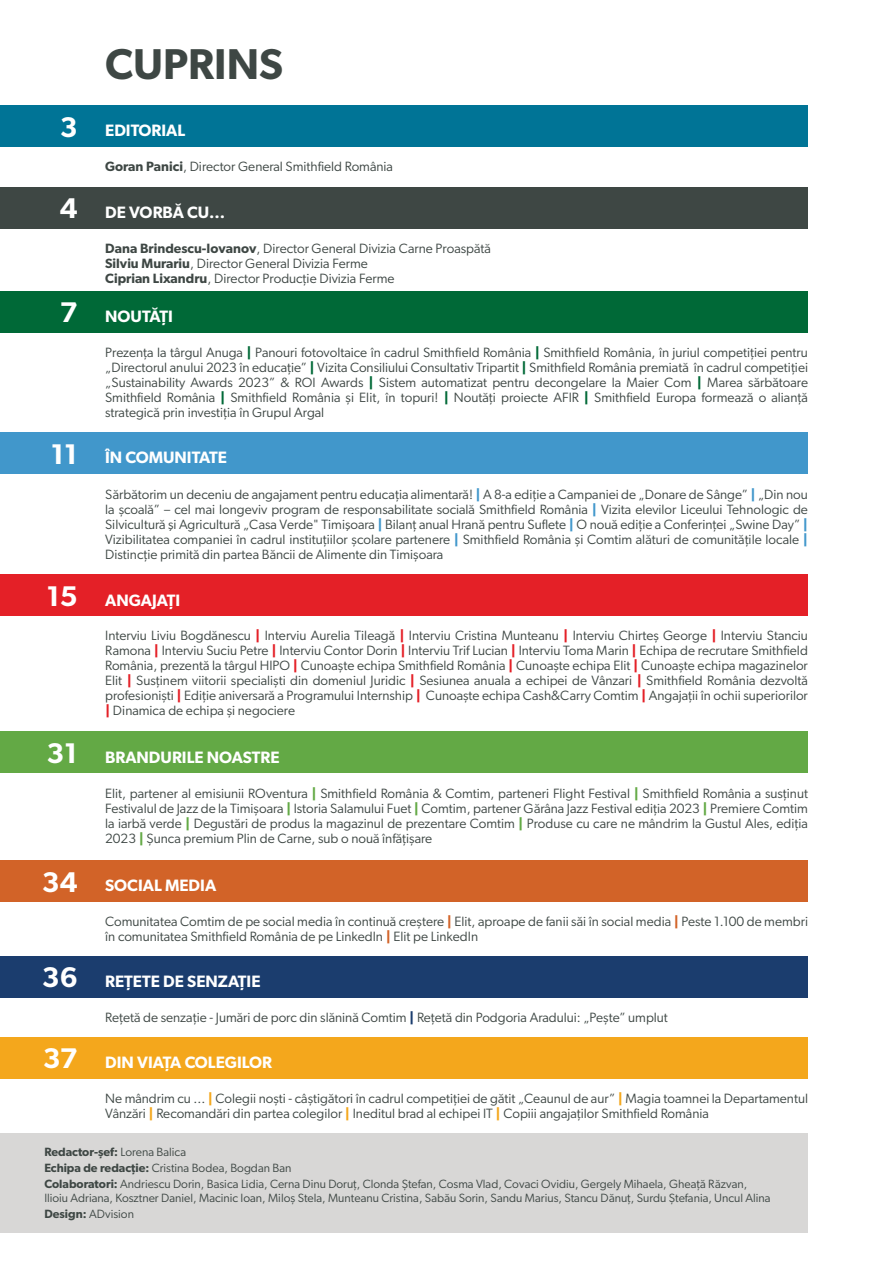
<style>
.page{position:relative;width:893px;height:1263px;background:#fff}
.page>*{position:absolute;margin:0;border:0;box-sizing:border-box;transform-origin:0 0}
.t1{font:600 43.2px "Gibson";color:#3e4744}
.t2{font:600 16.5px "Gibson";color:#fff}
.t3{font:13.5px/15px "Gibson";color:#3e4744;text-align:justify}
.t4{font:12px/15.9px "Gibson";color:#3e4744}
.s1{font-size:28.5px}
.s2{font-weight:600}
.s3{font-weight:700;color:#006937}
.s4{font-weight:700;color:#4197cb}
.s5{font-weight:700;color:#e42027}
.s6{font-weight:700;color:#63a945}
.s7{font-weight:700;color:#d26328}
.s8{font-weight:700;color:#1b3d6e}
.s9{font-weight:700;color:#f4a71c}
</style>
<div class="page">
<div style="left:0;top:105px;width:808px;height:42px;background:#007496"></div>
<div style="left:0;top:187px;width:808px;height:42px;background:#3e4744"></div>
<div style="left:0;top:291px;width:808px;height:42px;background:#006937"></div>
<div style="left:0;top:433px;width:808px;height:41px;background:#4197cb"></div>
<div style="left:0;top:575px;width:808px;height:41px;background:#e42027"></div>
<div style="left:0;top:732px;width:808px;height:41px;background:#63a945"></div>
<div style="left:0;top:860px;width:808px;height:42px;background:#d26328"></div>
<div style="left:0;top:956px;width:808px;height:42px;background:#1b3d6e"></div>
<div style="left:0;top:1037px;width:808px;height:41px;background:#f4a71c"></div>
<div style="left:0;top:1133px;width:808px;height:99px;background:#d8d7d6"></div>
<h1 class="t1" style="left:105px;top:38px;width:179px">CUPRINS</h1>
<p class="t2" style="left:60px;top:121px;width:127px"><span class="s1">3</span> EDITORIAL</p>
<p class="t3" style="left:105px;top:158px;width:289px"><span class="s2">Goran Panici</span>, Director General Smithfield România</p>
<p class="t2" style="left:60px;top:203px;width:167px"><span class="s1">4</span> DE VORBĂ CU...</p>
<p class="t3" style="left:105px;top:241px;width:387px;text-align:left"><span class="s2">Dana Brindescu-Iovanov</span>, Director General Divizia Carne Proaspătă<br><span class="s2">Silviu Murariu</span>, Director General Divizia Ferme<br><span class="s2">Ciprian Lixandru</span>, Director Producție Divizia Ferme</p>
<p class="t2" style="left:60px;top:307px;width:115px"><span class="s1">7</span> NOUTĂȚI</p>
<p class="t3" style="left:105px;top:345px;width:704px">Prezența la târgul Anuga <span class="s3">|</span> Panouri fotovoltaice în cadrul Smithfield România <span class="s3">|</span> Smithfield România, în juriul competiției pentru „Directorul anului 2023 în educație” <span class="s3">|</span> Vizita Consiliului Consultativ Tripartit <span class="s3">|</span> Smithfield România premiată în cadrul competiției „Sustainability Awards 2023” &amp; ROI Awards <span class="s3">|</span> Sistem automatizat pentru decongelare la Maier Com <span class="s3">|</span> Marea sărbătoare Smithfield România <span class="s3">|</span> Smithfield România și Elit, în topuri! <span class="s3">|</span> Noutăți proiecte AFIR <span class="s3">|</span> Smithfield Europa formează o alianță strategică prin investiția în Grupul Argal</p>
<p class="t2" style="left:51px;top:448px;width:178px"><span class="s1">11</span> ÎN COMUNITATE</p>
<p class="t3" style="left:105px;top:486px;width:704px">Sărbătorim un deceniu de angajament pentru educația alimentară! <span class="s4">|</span> A 8-a ediție a Campaniei de „Donare de Sânge” <span class="s4">|</span> „Din nou la școală” – cel mai longeviv program de responsabilitate socială Smithfield România <span class="s4">|</span> Vizita elevilor Liceului Tehnologic de Silvicultură şi Agricultură „Casa Verde" Timişoara <span class="s4">|</span> Bilanț anual Hrană pentru Suflete <span class="s4">|</span> O nouă ediție a Conferinței „Swine Day” <span class="s4">| </span>Vizibilitatea companiei în cadrul instituțiilor școlare partenere <span class="s4">|</span> Smithfield România și Comtim alături de comunitățile locale <span class="s4">| </span>Distincție primită din partea Băncii de Alimente din Timișoara</p>
<p class="t2" style="left:46px;top:590px;width:135px"><span class="s1">15</span> ANGAJAȚI</p>
<p class="t3" style="left:105px;top:628px;width:704px">Interviu Liviu Bogdănescu <span class="s5">|</span> Interviu Aurelia Tileagă <span class="s5">|</span> Interviu Cristina Munteanu <span class="s5">|</span> Interviu Chirteș George <span class="s5">|</span> Interviu Stanciu Ramona <span class="s5">|</span> Interviu Suciu Petre <span class="s5">|</span> Interviu Contor Dorin <span class="s5">|</span> Interviu Trif Lucian <span class="s5">|</span> Interviu Toma Marin <span class="s5">|</span> Echipa de recrutare Smithfield România, prezentă la târgul HIPO <span class="s5">|</span> Cunoaște echipa Smithfield România <span class="s5">|</span> Cunoaște echipa Elit <span class="s5">|</span> Cunoaște echipa magazinelor Elit <span class="s5">|</span> Susținem viitorii specialiști din domeniul Juridic <span class="s5">|</span> Sesiunea anuala a echipei de Vânzari <span class="s5">|</span> Smithfield România dezvoltă profesioniști <span class="s5">|</span> Ediție aniversară a Programului Internship <span class="s5">|</span> Cunoaște echipa Cash&amp;Carry Comtim <span class="s5">|</span> Angajații în ochii superiorilor <span class="s5">|</span> Dinamica de echipa și negociere</p>
<p class="t2" style="left:46px;top:747px;width:235px"><span class="s1">31</span> BRANDURILE NOASTRE</p>
<p class="t3" style="left:105px;top:786px;width:704px">Elit, partener al emisiunii ROventura <span class="s6">|</span> Smithfield România &amp; Comtim, parteneri Flight Festival <span class="s6">|</span> Smithfield România a susținut Festivalul de Jazz de la Timișoara <span class="s6">|</span> Istoria Salamului Fuet <span class="s6">|</span> Comtim, partener Gărâna Jazz Festival ediția 2023 <span class="s6">|</span> Premiere Comtim la iarbă verde <span class="s6">|</span> Degustări de produs la magazinul de prezentare Comtim <span class="s6">|</span> Produse cu care ne mândrim la Gustul Ales, ediția 2023 <span class="s6">|</span> Șunca premium Plin de Carne, sub o nouă înfățișare</p>
<p class="t2" style="left:42px;top:876px;width:176px"><span class="s1">34</span> SOCIAL MEDIA</p>
<p class="t3" style="left:105px;top:914px;width:704px">Comunitatea Comtim de pe social media în continuă creștere <span class="s7">|</span> Elit, aproape de fanii săi în social media <span class="s7">|</span> Peste 1.100 de membri în comunitatea Smithfield România de pe LinkedIn <span class="s7">|</span> Elit pe LinkedIn</p>
<p class="t2" style="left:42px;top:972px;width:220px"><span class="s1">36</span> REȚETE DE SENZAȚIE</p>
<p class="t3" style="left:105px;top:1010px;width:564px">Rețetă de senzație - Jumări de porc din slănină Comtim <span class="s8">|</span> Rețetă din Podgoria Aradului: „Pește” umplut</p>
<p class="t2" style="left:43px;top:1052px;width:231px"><span class="s1">37</span> DIN VIAȚA COLEGILOR</p>
<p class="t3" style="left:105px;top:1090px;width:704px">Ne mândrim cu ... <span class="s9">|</span> Colegii noști - câștigători în cadrul competiției de gătit „Ceaunul de aur” <span class="s9">|</span> Magia toamnei la Departamentul<br>Vânzări <span class="s9">|</span> Recomandări din partea colegilor <span class="s9">|</span> Ineditul brad al echipei IT <span class="s9">|</span> Copiii angajaților Smithfield România</p>
<p class="t4" style="left:44px;top:1143px;width:704px"><span class="s2">Redactor-șef:</span> Lorena Balica<br><span class="s2">Echipa de redacție:</span> Cristina Bodea, Bogdan Ban<br><span class="s2">Colaboratori:</span> Andriescu Dorin, Basica Lidia, Cerna Dinu Doruț, Clonda Ștefan, Cosma Vlad, Covaci Ovidiu, Gergely Mihaela, Gheață Răzvan,</p>
<p class="t4" style="left:44px;top:1190px;width:728px">Ilioiu Adriana, Kosztner Daniel, Macinic Ioan, Miloș Stela, Munteanu Cristina, Sabău Sorin, Sandu Marius, Stancu Dănuț, Surdu Ștefania, Uncul Alina<br><span class="s2">Design:</span> ADvision</p>
</div>
